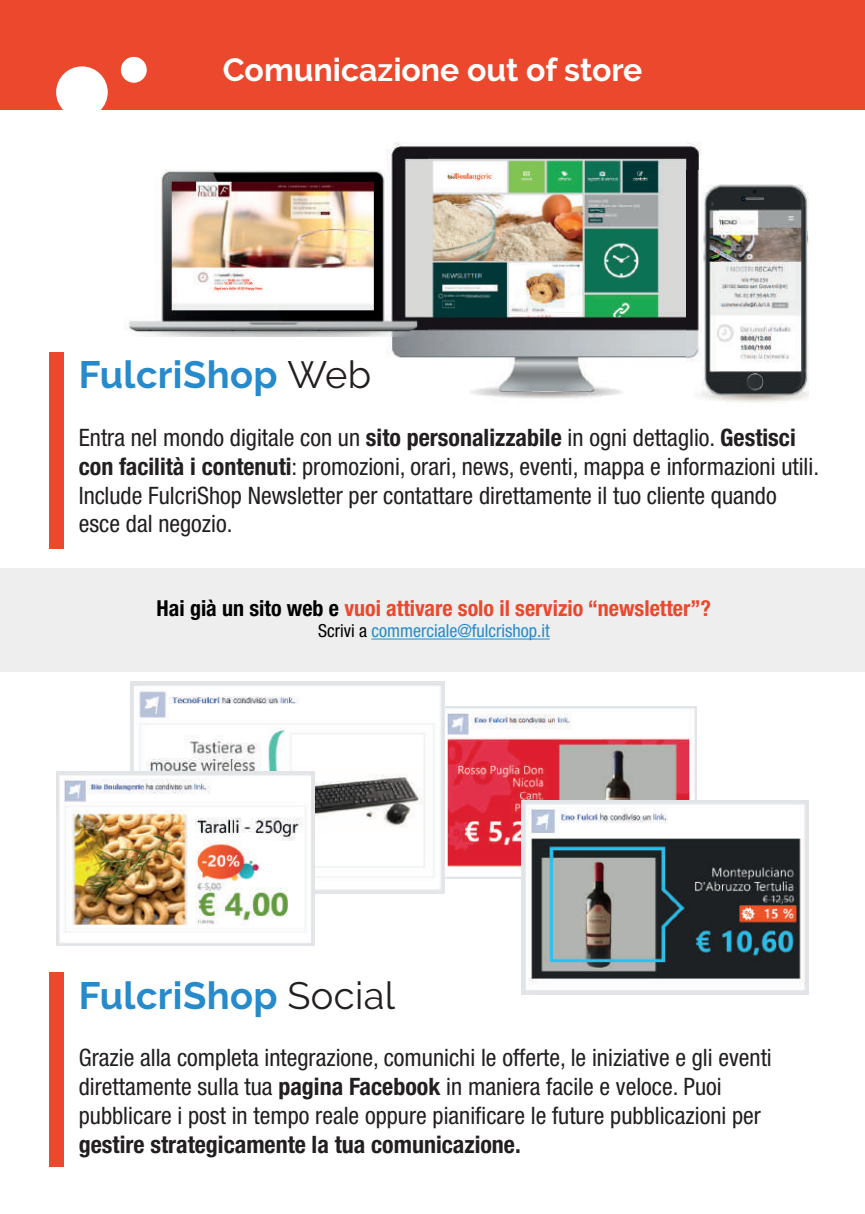
<style>
.page{position:relative;width:865px;height:1214px;background:#fff}
.page>*{position:absolute;margin:0;border:0;box-sizing:border-box;transform-origin:0 0}
.t1{font:700 38px "Raleway";letter-spacing:.01em;color:#268acb}
.t2{font:700 32px "Raleway";color:#fff}
.t3{font:condensed 24px/28.8px "Helvetica Neue LT Std";color:#231f20}
.t4{font:700 condensed 24px "Helvetica Neue LT Std";color:#231f20}
.t5{font:700 condensed 22px "Helvetica Neue LT Std";color:#eb482d}
.t6{font:condensed 18px "Helvetica Neue LT Std";color:#268acb}
.s1{font-weight:400;color:#231f20}
.s2{font-weight:700}
.s3{color:#000001}
</style>
<div class="page">
<div style="left:49px;top:352px;width:14px;height:196px;background:#eb482d"></div>
<div style="left:49px;top:972px;width:14px;height:194px;background:#eb482d"></div>
<img style="left:370px;top:141px;width:331px;height:258px">
<img style="left:686px;top:170px;width:122px;height:233px">
<img style="left:126px;top:154px;width:301px;height:182px">
<img style="left:444px;top:706px;width:252px;height:172px">
<div style="left:0;top:0;width:865px;height:110px;background:#eb482d"></div>
<div style="left:121px;top:57px;width:26px;height:26px;background:#fff;border-radius:50%"></div>
<div style="left:56px;top:66px;width:52px;height:52px;background:#fff;border-radius:50%"></div>
<div style="left:0;top:568px;width:865px;height:103px;background:#edeeed"></div>
<hr style="left:371px;top:638px;width:179px;height:1px;background:#268acb">
<img style="left:131px;top:681px;width:313px;height:212px">
<img style="left:522px;top:800px;width:286px;height:194px">
<img style="left:57px;top:771px;width:257px;height:174px">
<h2 class="t2" style="left:223px;top:51px;width:421px">Comunicazione out of store</h2>
<h1 class="t1" style="left:79px;top:353px;width:294px">FulcriShop <span class="s1">Web</span></h1>
<p class="t3" style="left:79px;top:423px;width:741px">Entra nel mondo digitale con un <span class="s2">sito personalizzabile</span> in ogni dettaglio. <span class="s2">Gestisci con facilità i contenuti</span>: promozioni, orari, news, eventi, mappa e informazioni utili.<br>Include FulcriShop Newsletter per contattare direttamente il tuo cliente quando esce dal negozio.</p>
<p class="t5" style="left:157px;top:594px;width:556px"><span class="s3">Hai già un sito web e</span> vuoi attivare solo il servizio “newsletter”?</p>
<p class="t6" style="left:318px;top:620px;width:233px"><span class="s3">Scrivi a</span> commerciale@fulcrishop.it</p>
<h1 class="t1" style="left:79px;top:973px;width:318px">FulcriShop <span class="s1">Social</span></h1>
<p class="t3" style="left:79px;top:1043px;width:694px">Grazie alla completa integrazione, comunichi le offerte, le iniziative e gli eventi direttamente sulla tua <span class="s2">pagina Facebook</span> in maniera facile e veloce. Puoi pubblicare i post in tempo reale oppure pianificare le future pubblicazioni per</p>
<p class="t4" style="left:79px;top:1129px;width:443px">gestire strategicamente la tua comunicazione.</p>
</div>
